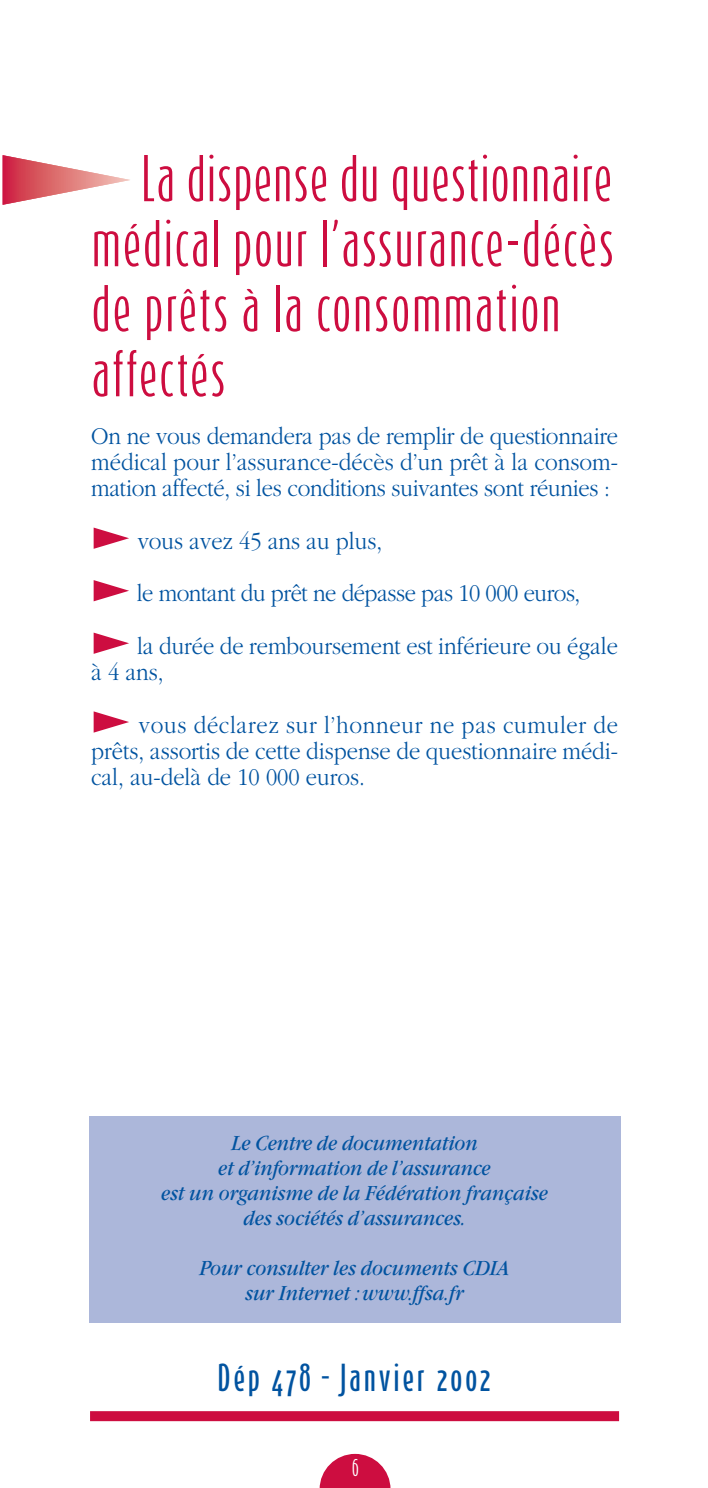
<style>
.page{position:relative;width:708px;height:1488px;background:#fff}
.page>*{position:absolute;margin:0;border:0;box-sizing:border-box;transform-origin:0 0}
.t1{font:55px/65px "Schmalhans";letter-spacing:.015em;color:#cd0d40}
.t2{font:500 32.5px "Schmalhans";letter-spacing:.08em;color:#0153a0}
.t3{font:300 25px/26.2px "Garamond";color:#0153a0;scale:.9 1}
.t4{font:300 25px/52.5px "Garamond";letter-spacing:.03em;color:#0153a0;scale:.9 1}
.t5{font:italic 22.5px/25px "Garamond";color:#0153a0;text-align:center;scale:.9 1}
.t6{font:20px "Schmalhans";color:#fff}
</style>
<div class="page">
<svg style="left:319px;top:1453px;width:71px;height:34px"></svg>
<div style="left:89px;top:1116px;width:531px;height:207px;background:#acb7da"></div>
<div style="left:90px;top:1411px;width:529px;height:10px;background:#cd0d40"></div>
<svg style="left:94px;top:711px;width:35px;height:21px"></svg>
<svg style="left:94px;top:632px;width:35px;height:22px"></svg>
<svg style="left:94px;top:580px;width:35px;height:21px"></svg>
<svg style="left:94px;top:527px;width:35px;height:22px"></svg>
<hr style="left:3px;top:155px;width:1px;height:50px;background:#ce1442">
<hr style="left:4px;top:155px;width:1px;height:50px;background:#ce1543">
<hr style="left:5px;top:155px;width:1px;height:50px;background:#ce1843">
<hr style="left:6px;top:155px;width:1px;height:50px;background:#cf1b45">
<hr style="left:7px;top:155px;width:1px;height:50px;background:#cf1d45">
<hr style="left:8px;top:155px;width:1px;height:50px;background:#cf2046">
<hr style="left:9px;top:155px;width:1px;height:50px;background:#cf2246">
<hr style="left:10px;top:155px;width:1px;height:50px;background:#cf2547">
<hr style="left:11px;top:155px;width:1px;height:50px;background:#d02648">
<hr style="left:12px;top:155px;width:1px;height:50px;background:#d02a49">
<hr style="left:13px;top:155px;width:1px;height:50px;background:#d02b49">
<hr style="left:14px;top:155px;width:1px;height:50px;background:#d12e4a">
<hr style="left:15px;top:155px;width:1px;height:50px;background:#d1314b">
<hr style="left:16px;top:155px;width:1px;height:50px;background:#d2334c">
<hr style="left:17px;top:155px;width:1px;height:50px;background:#d2364d">
<hr style="left:18px;top:155px;width:1px;height:50px;background:#d2384d">
<hr style="left:19px;top:155px;width:1px;height:50px;background:#d23b4e">
<hr style="left:20px;top:155px;width:1px;height:50px;background:#d23c4e">
<hr style="left:21px;top:155px;width:1px;height:50px;background:#d33f50">
<hr style="left:22px;top:155px;width:1px;height:50px;background:#d33f50">
<hr style="left:23px;top:155px;width:1px;height:50px;background:#d34151">
<hr style="left:24px;top:155px;width:1px;height:50px;background:#d34352">
<hr style="left:25px;top:155px;width:1px;height:50px;background:#d44452">
<hr style="left:26px;top:155px;width:1px;height:50px;background:#d44654">
<hr style="left:27px;top:155px;width:1px;height:50px;background:#d44754">
<hr style="left:28px;top:155px;width:1px;height:50px;background:#d44955">
<hr style="left:29px;top:155px;width:1px;height:50px;background:#d44955">
<hr style="left:30px;top:155px;width:1px;height:50px;background:#d54c57">
<hr style="left:31px;top:155px;width:1px;height:50px;background:#d54d57">
<hr style="left:32px;top:155px;width:1px;height:50px;background:#d54e58">
<hr style="left:33px;top:155px;width:1px;height:50px;background:#d54f58">
<hr style="left:34px;top:155px;width:1px;height:50px;background:#d65159">
<hr style="left:35px;top:155px;width:1px;height:50px;background:#d6535b">
<hr style="left:36px;top:155px;width:1px;height:50px;background:#d6545b">
<hr style="left:37px;top:155px;width:1px;height:50px;background:#d6565c">
<hr style="left:38px;top:155px;width:1px;height:50px;background:#d7575d">
<hr style="left:39px;top:155px;width:1px;height:50px;background:#d7595e">
<hr style="left:40px;top:155px;width:1px;height:50px;background:#d75a5e">
<hr style="left:41px;top:155px;width:1px;height:50px;background:#d75b60">
<hr style="left:42px;top:155px;width:1px;height:50px;background:#d85c60">
<hr style="left:43px;top:155px;width:1px;height:50px;background:#d95e62">
<hr style="left:44px;top:155px;width:1px;height:50px;background:#d95f63">
<hr style="left:45px;top:155px;width:1px;height:50px;background:#d96063">
<hr style="left:46px;top:155px;width:1px;height:50px;background:#d96164">
<hr style="left:47px;top:155px;width:1px;height:50px;background:#da6365">
<hr style="left:48px;top:155px;width:1px;height:50px;background:#db6466">
<hr style="left:49px;top:155px;width:1px;height:50px;background:#db6567">
<hr style="left:50px;top:155px;width:1px;height:50px;background:#db6668">
<hr style="left:51px;top:155px;width:1px;height:50px;background:#db6768">
<hr style="left:52px;top:155px;width:1px;height:50px;background:#db6a6a">
<hr style="left:53px;top:155px;width:1px;height:50px;background:#dc6b6b">
<hr style="left:54px;top:155px;width:1px;height:50px;background:#dc6b6c">
<hr style="left:55px;top:155px;width:1px;height:50px;background:#dc6d6d">
<hr style="left:56px;top:155px;width:1px;height:50px;background:#dd6e6e">
<hr style="left:57px;top:155px;width:1px;height:50px;background:#dd6f6f">
<hr style="left:58px;top:155px;width:1px;height:50px;background:#dd706f">
<hr style="left:59px;top:155px;width:1px;height:50px;background:#de7271">
<hr style="left:60px;top:155px;width:1px;height:50px;background:#de7371">
<hr style="left:61px;top:155px;width:1px;height:50px;background:#df7573">
<hr style="left:62px;top:155px;width:1px;height:50px;background:#df7674">
<hr style="left:63px;top:155px;width:1px;height:50px;background:#df7674">
<hr style="left:64px;top:155px;width:1px;height:50px;background:#e07876">
<hr style="left:65px;top:155px;width:1px;height:50px;background:#e07877">
<hr style="left:66px;top:155px;width:1px;height:50px;background:#e07a78">
<hr style="left:67px;top:155px;width:1px;height:50px;background:#e07b79">
<hr style="left:68px;top:155px;width:1px;height:50px;background:#e17d7a">
<hr style="left:69px;top:155px;width:1px;height:50px;background:#e17d7b">
<hr style="left:70px;top:155px;width:1px;height:50px;background:#e17e7c">
<hr style="left:71px;top:155px;width:1px;height:50px;background:#e17f7d">
<hr style="left:72px;top:155px;width:1px;height:50px;background:#e2807e">
<hr style="left:73px;top:155px;width:1px;height:50px;background:#e2827f">
<hr style="left:74px;top:155px;width:1px;height:50px;background:#e28380">
<hr style="left:75px;top:155px;width:1px;height:50px;background:#e28581">
<hr style="left:76px;top:155px;width:1px;height:50px;background:#e28581">
<hr style="left:77px;top:155px;width:1px;height:50px;background:#e38783">
<hr style="left:78px;top:155px;width:1px;height:50px;background:#e38784">
<hr style="left:79px;top:155px;width:1px;height:50px;background:#e38985">
<hr style="left:80px;top:155px;width:1px;height:50px;background:#e38a86">
<hr style="left:81px;top:155px;width:1px;height:50px;background:#e48b87">
<hr style="left:82px;top:155px;width:1px;height:50px;background:#e48c88">
<hr style="left:83px;top:155px;width:1px;height:50px;background:#e48d89">
<hr style="left:84px;top:155px;width:1px;height:50px;background:#e48e8a">
<hr style="left:85px;top:155px;width:1px;height:50px;background:#e48f8b">
<hr style="left:86px;top:155px;width:1px;height:50px;background:#e6918e">
<hr style="left:87px;top:155px;width:1px;height:50px;background:#e6928e">
<hr style="left:88px;top:155px;width:1px;height:50px;background:#e69390">
<hr style="left:89px;top:155px;width:1px;height:50px;background:#e79591">
<hr style="left:90px;top:155px;width:1px;height:50px;background:#e89692">
<hr style="left:91px;top:155px;width:1px;height:50px;background:#e89793">
<hr style="left:92px;top:155px;width:1px;height:50px;background:#e89894">
<hr style="left:93px;top:155px;width:1px;height:50px;background:#e89a95">
<hr style="left:94px;top:155px;width:1px;height:50px;background:#e89b96">
<hr style="left:95px;top:155px;width:1px;height:50px;background:#e99d98">
<hr style="left:96px;top:155px;width:1px;height:50px;background:#e99e98">
<hr style="left:97px;top:155px;width:1px;height:50px;background:#e99f9a">
<hr style="left:98px;top:155px;width:1px;height:50px;background:#eaa19b">
<hr style="left:99px;top:155px;width:1px;height:50px;background:#eaa19c">
<hr style="left:100px;top:155px;width:1px;height:50px;background:#eba39d">
<hr style="left:101px;top:155px;width:1px;height:50px;background:#eba39e">
<hr style="left:102px;top:155px;width:1px;height:50px;background:#eba59f">
<hr style="left:103px;top:155px;width:1px;height:50px;background:#eca6a1">
<hr style="left:104px;top:155px;width:1px;height:50px;background:#eca8a2">
<hr style="left:105px;top:155px;width:1px;height:50px;background:#eca9a3">
<hr style="left:106px;top:155px;width:1px;height:50px;background:#ecaaa4">
<hr style="left:107px;top:155px;width:1px;height:50px;background:#edada6">
<hr style="left:108px;top:155px;width:1px;height:50px;background:#edaea7">
<hr style="left:109px;top:155px;width:1px;height:50px;background:#edafa8">
<hr style="left:110px;top:155px;width:1px;height:50px;background:#edb0a9">
<hr style="left:111px;top:155px;width:1px;height:50px;background:#efb2ab">
<hr style="left:112px;top:155px;width:1px;height:50px;background:#efb3ac">
<hr style="left:113px;top:155px;width:1px;height:50px;background:#efb5ae">
<hr style="left:114px;top:155px;width:1px;height:50px;background:#eeb4af">
<hr style="left:115px;top:155px;width:1px;height:50px;background:#efb6b1">
<hr style="left:116px;top:155px;width:1px;height:50px;background:#efb7b2">
<hr style="left:117px;top:155px;width:1px;height:50px;background:#f0b9b4">
<hr style="left:118px;top:155px;width:1px;height:50px;background:#f0bbb3">
<hr style="left:119px;top:155px;width:1px;height:50px;background:#f0bcb4">
<hr style="left:120px;top:155px;width:1px;height:50px;background:#f1beb6">
<hr style="left:121px;top:155px;width:1px;height:50px;background:#f1bfb7">
<hr style="left:122px;top:155px;width:1px;height:50px;background:#f1c0b9">
<hr style="left:123px;top:155px;width:1px;height:50px;background:#f1c1ba">
<hr style="left:124px;top:155px;width:1px;height:50px;background:#f2c3bc">
<hr style="left:125px;top:155px;width:1px;height:50px;background:#f2c4bd">
<hr style="left:126px;top:155px;width:1px;height:50px;background:#f2c6bf">
<hr style="left:127px;top:155px;width:1px;height:50px;background:#f2c7c0">
<hr style="left:128px;top:155px;width:1px;height:50px;background:#f3c8c1">
<hr style="left:129px;top:155px;width:1px;height:50px;background:#f4cac3">
<hr style="left:130px;top:155px;width:1px;height:50px;background:#f4cbc4">
<h1 class="t1" style="left:91px;top:152px;width:524px;text-indent:50px">La dispense du questionnaire médical pour l’assurance-décès de prêts à la consommation affectés</h1>
<p class="t3" style="left:91px;top:425px;width:587px;text-align:justify">On ne vous demandera pas de remplir de questionnaire médical pour l’assurance-décès d’un prêt à la consom&shy;mation affecté, si les conditions suivantes sont réunies :</p>
<p class="t3" style="left:137px;top:516px;width:536px;line-height:52.5px">vous avez 45 ans au plus,<br>le montant du prêt ne dépasse pas 10 000 euros,<br>la durée de remboursement est inférieure ou égale</p>
<p class="t4" style="left:139px;top:648px;width:534px;text-indent:-48px">à 4 ans,<br>vous déclarez sur l’honneur ne pas cumuler de</p>
<p class="t3" style="left:91px;top:740px;width:586px">prêts, assortis de cette dispense de questionnaire médi&shy;cal, au-delà de 10 000 euros.</p>
<p class="t5" style="left:161px;top:1132px;width:431px">Le Centre de documentation<br>et d’information de l’assurance<br>est un organisme de la Fédération française des sociétés d’assurances.</p>
<p class="t5" style="left:199px;top:1257px;width:346px">Pour consulter les documents CDIA sur Internet :www.ffsa.fr</p>
<h2 class="t2" style="left:217px;top:1363px;width:275px">Dép 478 – Janvier 2002</h2>
<p class="t6" style="left:352px;top:1459px;width:9px">6</p>
</div>
